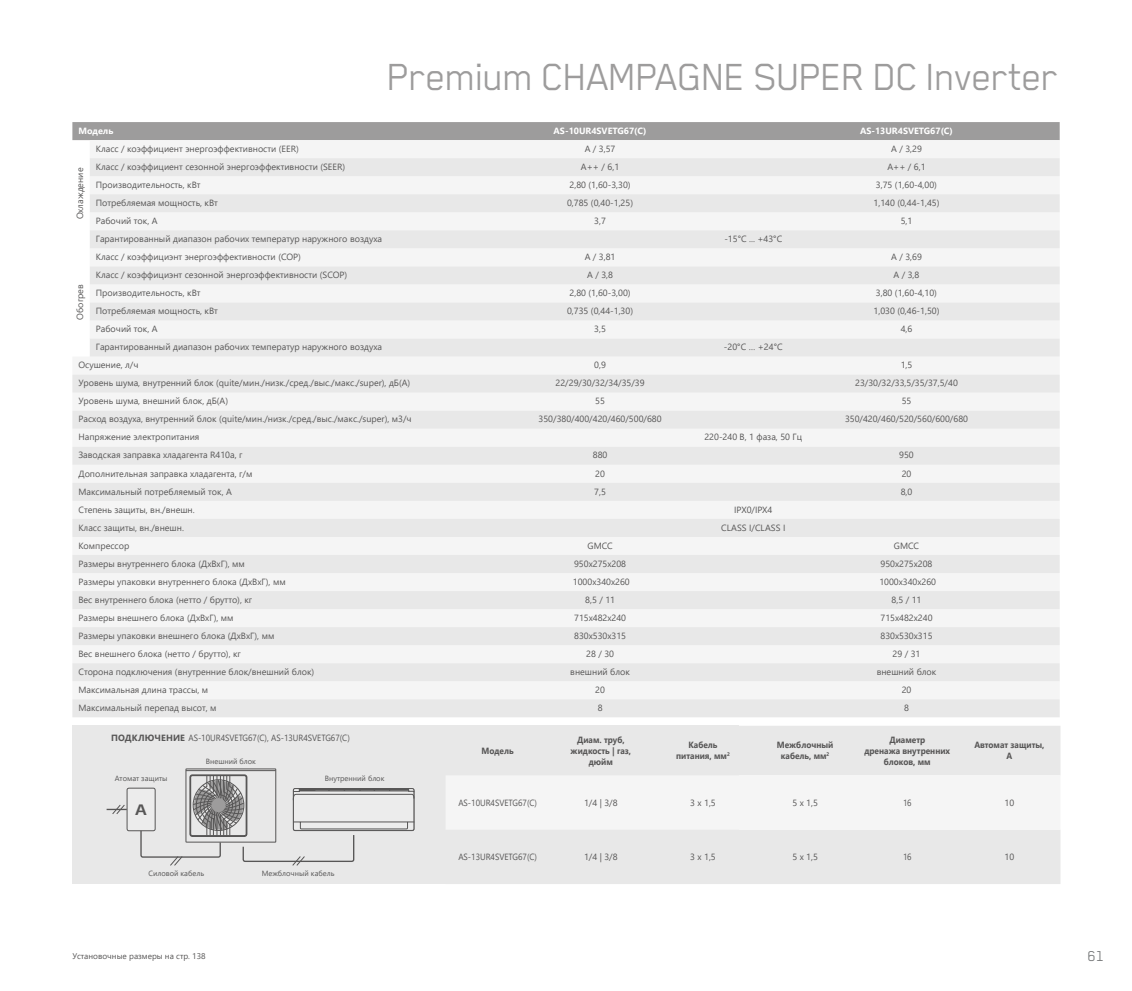
<style>
.page{position:relative;width:1132px;height:991px;background:#fff}
.page>*{position:absolute;margin:0;border:0;box-sizing:border-box;transform-origin:0 0}
.t1{font:43.5px "Blender CY";letter-spacing:-.025em;color:#9d9c9c}
.t2{font:16.5px "Blender CY";color:#7a7c7d}
.t3{font:500 15.6px "Francker CYR";color:#575656}
.t4{font:9px "Segoe UI";color:#575656}
.t5{font:700 9px/10.8px "Segoe UI";color:#575656;text-align:center;scale:.92 1}
.t6{font:9px "Segoe UI";color:#575656;scale:.91 1}
.t7{font:700 9px "Segoe UI";color:#fff}
.t8{font:9px "Segoe UI";color:#575656;scale:.9 1}
.t9{font:8.25px "Segoe UI";color:#575656}
.t10{font:7.5px "Segoe UI";color:#575656}
.s1{font-weight:700}
</style>
<div class="page">
<div style="left:72px;top:726px;width:667px;height:158px;background:#e8e8e8"></div>
<div style="left:185px;top:768px;width:91px;height:74px;border:1px solid #575656"></div>
<hr style="left:186px;top:770px;width:90px;height:1px;background:#575656">
<div style="left:127px;top:788px;width:28px;height:43px;background:#ececec;border-radius:2px"></div>
<div style="left:127px;top:788px;width:28px;height:43px;border:1px solid #575656;border-radius:2px"></div>
<svg style="left:107px;top:804px;width:20px;height:11px"></svg>
<svg style="left:140px;top:774px;width:274px;height:92px"></svg>
<div style="left:72px;top:122px;width:987px;height:18px;background:#9d9c9c"></div>
<div style="left:72px;top:158px;width:987px;height:559px;background:#ededed"></div>
<div style="left:739px;top:726px;width:321px;height:158px;background:#e8e8e8"></div>
<div style="left:446px;top:775px;width:614px;height:54px;background:#f5f5f5"></div>
<h1 class="t1" style="left:387px;top:56px;width:673px">Premium CHAMPAGNE SUPER DC Inverter</h1>
<p class="t7" style="left:78px;top:122px;width:36px">Модель</p>
<p class="t7" style="left:553px;top:122px;width:94px">AS-10UR4SVETG67(C)</p>
<p class="t7" style="left:859px;top:122px;width:94px">AS-13UR4SVETG67(C)</p>
<p class="t4" style="left:71px;top:219px;width:53px;rotate:-90deg">Охлаждение</p>
<p class="t4" style="left:96px;top:140px;width:204px">Класс / коэффициент энергоэффективности (EER)</p>
<p class="t4" style="left:584px;top:140px;width:32px">A / 3,57</p>
<p class="t4" style="left:890px;top:140px;width:32px">A / 3,29</p>
<p class="t4" style="left:96px;top:158px;width:251px">Класс / коэффициент сезонной энергоэффективности (SEER)</p>
<p class="t4" style="left:580px;top:158px;width:40px">А++ / 6,1</p>
<p class="t4" style="left:887px;top:158px;width:40px">А++ / 6,1</p>
<p class="t4" style="left:96px;top:176px;width:106px">Производительность, кВт</p>
<p class="t4" style="left:569px;top:176px;width:63px">2,80 (1,60-3,30)</p>
<p class="t4" style="left:875px;top:176px;width:63px">3,75 (1,60-4,00)</p>
<p class="t4" style="left:96px;top:194px;width:124px">Потребляемая мощность, кВт</p>
<p class="t4" style="left:567px;top:194px;width:67px">0,785 (0,40-1,25)</p>
<p class="t4" style="left:873px;top:194px;width:67px">1,140 (0,44-1,45)</p>
<p class="t4" style="left:96px;top:212px;width:63px">Рабочий ток, А</p>
<p class="t4" style="left:594px;top:212px;width:13px">3,7</p>
<p class="t4" style="left:900px;top:212px;width:13px">5,1</p>
<p class="t4" style="left:96px;top:230px;width:288px">Гарантированный диапазон рабочих температур наружного воздуха</p>
<p class="t4" style="left:724px;top:230px;width:59px">-15°C ... +43°C</p>
<p class="t4" style="left:96px;top:248px;width:206px">Класс / коэффициэнт энергоэффективности (COP)</p>
<p class="t4" style="left:584px;top:248px;width:32px">A / 3,81</p>
<p class="t4" style="left:890px;top:248px;width:32px">A / 3,69</p>
<p class="t4" style="left:96px;top:266px;width:253px">Класс / коэффициэнт сезонной энергоэффективности (SCOP)</p>
<p class="t4" style="left:587px;top:266px;width:27px">А / 3,8</p>
<p class="t4" style="left:893px;top:266px;width:27px">А / 3,8</p>
<p class="t4" style="left:96px;top:284px;width:106px">Производительность, кВт</p>
<p class="t4" style="left:569px;top:284px;width:63px">2,80 (1,60-3,00)</p>
<p class="t4" style="left:875px;top:284px;width:63px">3,80 (1,60-4,10)</p>
<p class="t4" style="left:96px;top:302px;width:124px">Потребляемая мощность, кВт</p>
<p class="t4" style="left:567px;top:302px;width:67px">0,735 (0,44-1,30)</p>
<p class="t4" style="left:873px;top:302px;width:67px">1,030 (0,46-1,50)</p>
<p class="t4" style="left:96px;top:320px;width:63px">Рабочий ток, А</p>
<p class="t4" style="left:594px;top:320px;width:13px">3,5</p>
<p class="t4" style="left:900px;top:320px;width:13px">4,6</p>
<p class="t4" style="left:96px;top:338px;width:288px">Гарантированный диапазон рабочих температур наружного воздуха</p>
<p class="t4" style="left:723px;top:338px;width:60px">-20°C … +24°C</p>
<p class="t4" style="left:78px;top:356px;width:62px">Осушение, л/ч</p>
<p class="t4" style="left:594px;top:356px;width:13px">0,9</p>
<p class="t4" style="left:900px;top:356px;width:13px">1,5</p>
<p class="t4" style="left:78px;top:375px;width:333px">Уровень шума, внутренний блок (quite/мин./низк./сред./выс./макс./super), дБ(А)</p>
<p class="t4" style="left:555px;top:375px;width:90px">22/29/30/32/34/35/39</p>
<p class="t4" style="left:854px;top:375px;width:104px">23/30/32/33,5/35/37,5/40</p>
<p class="t4" style="left:78px;top:393px;width:151px">Уровень шума, внешний блок, дБ(А)</p>
<p class="t4" style="left:595px;top:393px;width:11px">55</p>
<p class="t4" style="left:901px;top:393px;width:11px">55</p>
<p class="t4" style="left:78px;top:411px;width:334px">Расход воздуха, внутренний блок (quite/мин./низк./сред./выс./макс./super), м3/ч</p>
<p class="t4" style="left:538px;top:411px;width:124px">350/380/400/420/460/500/680</p>
<p class="t4" style="left:844px;top:411px;width:124px">350/420/460/520/560/600/680</p>
<p class="t4" style="left:78px;top:429px;width:122px">Напряжение электропитания</p>
<p class="t4" style="left:704px;top:429px;width:99px">220-240 В, 1 фаза, 50 Гц</p>
<p class="t4" style="left:78px;top:447px;width:165px">Заводская заправка хладагента R410a, г</p>
<p class="t4" style="left:592px;top:447px;width:16px">880</p>
<p class="t4" style="left:898px;top:447px;width:16px">950</p>
<p class="t4" style="left:78px;top:465px;width:175px">Дополнительная заправка хладагента, г/м</p>
<p class="t4" style="left:595px;top:465px;width:11px">20</p>
<p class="t4" style="left:901px;top:465px;width:11px">20</p>
<p class="t4" style="left:78px;top:483px;width:155px">Максимальный потребляемый ток, А</p>
<p class="t4" style="left:594px;top:483px;width:13px">7,5</p>
<p class="t4" style="left:900px;top:483px;width:13px">8,0</p>
<p class="t4" style="left:78px;top:501px;width:118px">Степень защиты, вн./внешн.</p>
<p class="t4" style="left:734px;top:501px;width:40px">IPX0/IPX4</p>
<p class="t4" style="left:78px;top:519px;width:107px">Класс защиты, вн./внешн.</p>
<p class="t4" style="left:721px;top:519px;width:66px">CLASS I/CLASS I</p>
<p class="t4" style="left:78px;top:537px;width:52px">Компрессор</p>
<p class="t4" style="left:587px;top:537px;width:27px">GMCC</p>
<p class="t4" style="left:893px;top:537px;width:27px">GMCC</p>
<p class="t4" style="left:78px;top:555px;width:168px">Размеры внутреннего блока (ДхВхГ), мм</p>
<p class="t4" style="left:574px;top:555px;width:53px">950x275x208</p>
<p class="t4" style="left:880px;top:555px;width:53px">950x275x208</p>
<p class="t4" style="left:78px;top:573px;width:209px">Размеры упаковки внутреннего блока (ДхВхГ), мм</p>
<p class="t4" style="left:572px;top:573px;width:58px">1000x340x260</p>
<p class="t4" style="left:879px;top:573px;width:58px">1000x340x260</p>
<p class="t4" style="left:78px;top:591px;width:175px">Вес внутреннего блока (нетто / брутто), кг</p>
<p class="t4" style="left:585px;top:591px;width:31px">8,5 / 11</p>
<p class="t4" style="left:891px;top:591px;width:31px">8,5 / 11</p>
<p class="t4" style="left:78px;top:609px;width:156px">Размеры внешнего блока (ДхВхГ), мм</p>
<p class="t4" style="left:574px;top:609px;width:53px">715x482x240</p>
<p class="t4" style="left:880px;top:609px;width:53px">715x482x240</p>
<p class="t4" style="left:78px;top:627px;width:197px">Размеры упаковки внешнего блока (ДхВхГ), мм</p>
<p class="t4" style="left:574px;top:627px;width:53px">830x530x315</p>
<p class="t4" style="left:880px;top:627px;width:53px">830x530x315</p>
<p class="t4" style="left:78px;top:645px;width:164px">Вес внешнего блока (нетто / брутто), кг</p>
<p class="t4" style="left:586px;top:645px;width:29px">28 / 30</p>
<p class="t4" style="left:892px;top:645px;width:29px">29 / 31</p>
<p class="t4" style="left:78px;top:663px;width:237px">Сторона подключения (внутренние блок/внешний блок)</p>
<p class="t4" style="left:570px;top:663px;width:61px">внешний блок</p>
<p class="t4" style="left:876px;top:663px;width:61px">внешний блок</p>
<p class="t4" style="left:78px;top:681px;width:131px">Максимальная длина трассы, м</p>
<p class="t4" style="left:595px;top:681px;width:11px">20</p>
<p class="t4" style="left:901px;top:681px;width:11px">20</p>
<p class="t4" style="left:78px;top:699px;width:140px">Максимальный перепад высот, м</p>
<p class="t4" style="left:597px;top:699px;width:6px">8</p>
<p class="t4" style="left:903px;top:699px;width:6px">8</p>
<p class="t5" style="left:481px;top:744px;width:36px">Модель</p>
<p class="t5" style="left:570px;top:734px;width:67px">Диам. труб, жидкость | газ, дюйм</p>
<p class="t5" style="left:676px;top:739px;width:60px">Кабель питания, мм<sup>2</sup></p>
<p class="t5" style="left:776px;top:739px;width:63px">Межблочный кабель, мм<sup>2</sup></p>
<p class="t5" style="left:864px;top:734px;width:95px">Диаметр<br>дренажа внутренних блоков, мм</p>
<p class="t5" style="left:974px;top:739px;width:78px">Автомат защиты,<br>А</p>
<p class="t6" style="left:458px;top:794px;width:88px">AS-10UR4SVETG67(C)</p>
<p class="t4" style="left:584px;top:794px;width:35px">1/4 | 3/8</p>
<p class="t4" style="left:690px;top:794px;width:27px">3 x 1,5</p>
<p class="t4" style="left:792px;top:794px;width:27px">5 x 1,5</p>
<p class="t8" style="left:902px;top:794px;width:11px">16</p>
<p class="t4" style="left:1004px;top:794px;width:11px">10</p>
<p class="t4" style="left:71px;top:319px;width:37px;rotate:-90deg">Обогрев</p>
<p class="t6" style="left:111px;top:729px;width:264px"><span class="s1">ПОДКЛЮЧЕНИЕ</span> AS-10UR4SVETG67(C), AS-13UR4SVETG67(C)</p>
<p class="t10" style="left:115px;top:771px;width:54px">Атомат защиты</p>
<p class="t10" style="left:206px;top:754px;width:52px">Внешний блок</p>
<p class="t10" style="left:325px;top:771px;width:61px">Внутренний блок</p>
<h3 class="t3" style="left:135px;top:799px;width:13px">А</h3>
<p class="t10" style="left:148px;top:866px;width:57px">Силовой кабель</p>
<p class="t10" style="left:261px;top:866px;width:74px">Межблочный кабель</p>
<p class="t9" style="left:72px;top:948px;width:135px">Установочные размеры на стр. 138</p>
<p class="t6" style="left:458px;top:848px;width:88px">AS-13UR4SVETG67(C)</p>
<p class="t4" style="left:584px;top:848px;width:35px">1/4 | 3/8</p>
<p class="t4" style="left:690px;top:848px;width:27px">3 x 1,5</p>
<p class="t4" style="left:792px;top:848px;width:27px">5 x 1,5</p>
<p class="t8" style="left:902px;top:848px;width:11px">16</p>
<p class="t4" style="left:1004px;top:848px;width:11px">10</p>
<h2 class="t2" style="left:1087px;top:947px;width:18px">61</h2>
</div>
